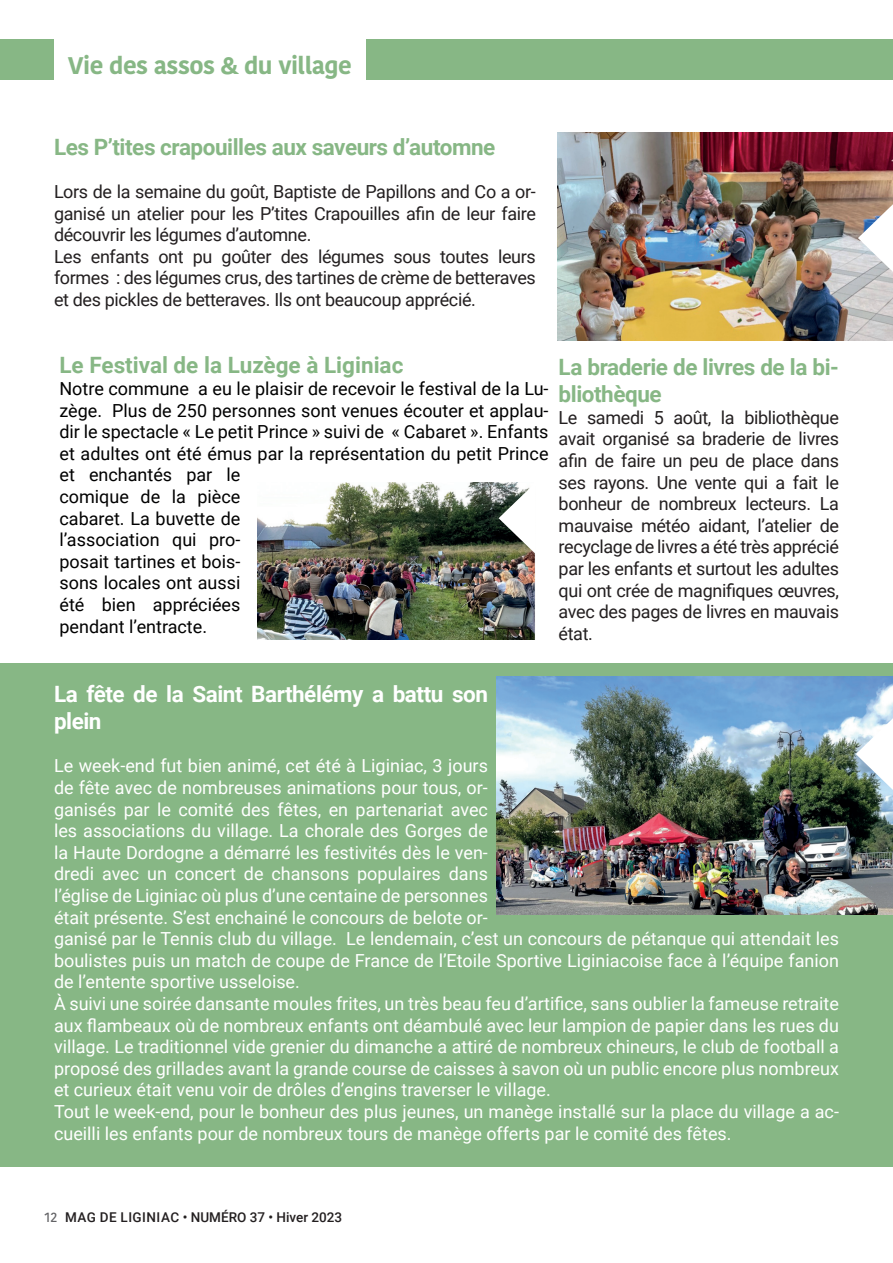
<style>
.page{position:relative;width:893px;height:1263px;background:#fff}
.page>*{position:absolute;margin:0;border:0;box-sizing:border-box;transform-origin:0 0}
.t1{font:700 24px "Kohinoor Bangla";letter-spacing:-.02em;color:#87b785}
.t2{font:700 22.5px/27px "Roboto";letter-spacing:-.02em;color:#87b785}
.t3{font:700 22.5px/27px "Roboto";letter-spacing:-.02em;color:#fff}
.t4{font:700 22.5px "Roboto";color:#87b785}
.t5{font:18px/21.6px "Roboto";color:#fff}
.t6{font:18px/21.6px "Roboto";letter-spacing:-.02em;color:#231f20}
.t7{font:18px/21.6px "Roboto";color:#000001}
.t8{font:500 13.5px "Roboto";color:#231f20}
.s1{font-family:"Kohinoor Bangla";color:#636366}
</style>
<div class="page">
<div style="left:0;top:663px;width:893px;height:504px;background:#87b785"></div>
<div style="left:0;top:39px;width:893px;height:41px;background:#87b785"></div>
<div style="left:54px;top:29px;width:312px;height:64px;background:#fff"></div>
<img style="left:557px;top:133px;width:336px;height:207px">
<svg style="left:858px;top:204px;width:35px;height:68px"></svg>
<img style="left:496px;top:676px;width:397px;height:238px">
<svg style="left:856px;top:718px;width:37px;height:72px;background:#d3dee1"></svg>
<img style="left:257px;top:482px;width:278px;height:158px">
<svg style="left:499px;top:482px;width:36px;height:72px"></svg>
<h1 class="t1" style="left:68px;top:44px;width:286px">Vie des assos &amp; du village</h1>
<p class="t2" style="left:54px;top:132px;width:443px">Les P’tites crapouilles aux saveurs d’automne</p>
<p class="t6" style="left:54px;top:180px;width:483px">Lors de la semaine du goût, Baptiste de Papillons and Co a or&shy;ganisé un atelier pour les P’tites Crapouilles afin de leur faire découvrir les légumes d’automne.<br>Les enfants ont pu goûter des légumes sous toutes leurs formes : des légumes crus, des tartines de crème de betteraves et des pickles de betteraves. Ils ont beaucoup apprécié.</p>
<p class="t4" style="left:59px;top:350px;width:345px">Le Festival de la Luzège à Liginiac</p>
<p class="t7" style="left:59px;top:377px;width:491px">Notre commune a eu le plaisir de recevoir le festival de la Lu&shy;zège. Plus de 250 personnes sont venues écouter et applau&shy;dir le spectacle « Le petit Prince » suivi de « Cabaret ». Enfants et adultes ont été émus par la représentation du petit Prince et enchantés par le<br>comique de la pièce<br>cabaret. La buvette de<br>l’association qui pro-<br>posait tartines et bois-<br>sons locales ont aussi<br>été bien appréciées<br>pendant l’entracte.</p>
<p class="t2" style="left:559px;top:353px;width:282px">La braderie de livres de la bi&shy;bliothèque</p>
<p class="t6" style="left:559px;top:406px;width:282px;text-align:justify">Le samedi 5 août, la bibliothèque avait organisé sa braderie de livres afin de faire un peu de place dans ses rayons. Une vente qui a fait le bonheur de nombreux lecteurs. La mauvaise météo aidant, l’atelier de recyclage de livres a été très apprécié par les enfants et surtout les adultes qui ont crée de magnifiques œuvres, avec des pages de livres en mauvais état.</p>
<p class="t3" style="left:54px;top:680px;width:435px">La fête de la Saint Barthélémy a battu son plein</p>
<p class="t5" style="left:54px;top:754px;width:786px">Le week-end fut bien animé, cet été à Liginiac, 3 jours<br>de fête avec de nombreuses animations pour tous, or-<br>ganisés par le comité des fêtes, en partenariat avec<br>les associations du village. La chorale des Gorges de<br>la Haute Dordogne a démarré les festivités dès le ven-<br>dredi avec un concert de chansons populaires dans<br>l’église de Liginiac où plus d’une centaine de personnes<br>était présente. S’est enchainé le concours de belote or-<br>ganisé par le Tennis club du village. Le lendemain, c’est un concours de pétanque qui attendait les boulistes puis un match de coupe de France de l’Etoile Sportive Liginiacoise face à l’équipe fanion de l’entente sportive usseloise.<br>À suivi une soirée dansante moules frites, un très beau feu d’artifice, sans oublier la fameuse retraite aux flambeaux où de nombreux enfants ont déambulé avec leur lampion de papier dans les rues du village. Le traditionnel vide grenier du dimanche a attiré de nombreux chineurs, le club de football a proposé des grillades avant la grande course de caisses à savon où un public encore plus nombreux et curieux était venu voir de drôles d’engins traverser le village.<br>Tout le week-end, pour le bonheur des plus jeunes, un manège installé sur la place du village a ac&shy;cueilli les enfants pour de nombreux tours de manège offerts par le comité des fêtes.</p>
<p class="t8" style="left:45px;top:1208px;width:299px"><span class="s1">12</span> MAG DE LIGINIAC • NUMÉRO 37 • Hiver 2023</p>
</div>
